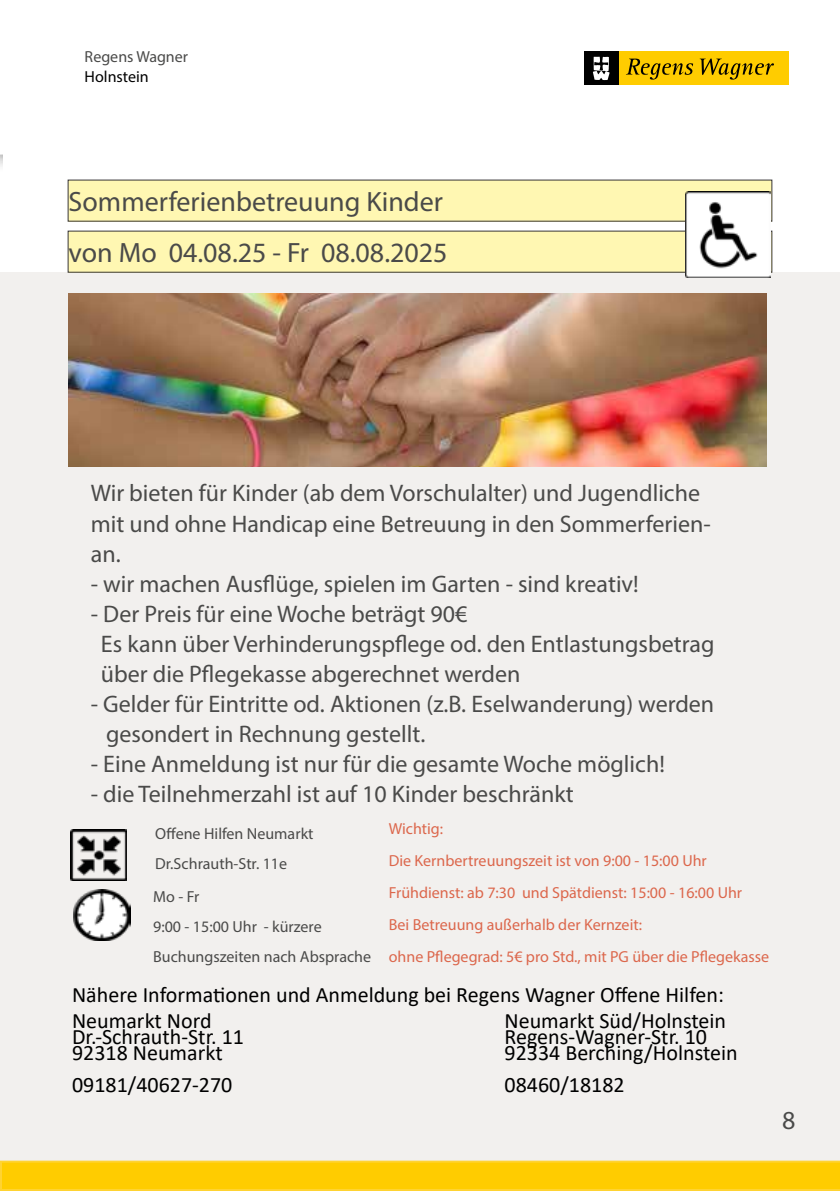
<style>
.page{position:relative;width:840px;height:1191px;background:#fff}
.page>*{position:absolute;margin:0;border:0;box-sizing:border-box;transform-origin:0 0}
.t1{font:28px/51px "Myriad Pro";color:#4a4a49}
.t2{font:26px "Myriad Pro";color:#4a4a49}
.t3{font:24px/30px "Myriad Pro";color:#4a4a49}
.t4{font:22px/26.4px "Calibri";color:#000}
.t5{font:16px/32px "Myriad Pro";color:#dc674c}
.t6{font:16px/30px "Myriad Pro";color:#4a4a49}
.t7{font:16px "Myriad Pro";color:#000}
</style>
<div class="page">
<div style="left:0;top:272px;width:839px;height:913px;background:#f2f0ee"></div>
<svg style="left:0;top:1160px;width:839px;height:31px;background:#fecd0b"></svg>
<div style="left:617px;top:51px;width:171px;height:34px;background:#fc0"></div>
<svg style="left:626px;top:59px;width:66px;height:21px"></svg>
<svg style="left:700px;top:59px;width:73px;height:21px"></svg>
<div style="left:583px;top:51px;width:35px;height:34px;background:#000"></div>
<svg style="left:593px;top:57px;width:16px;height:23px"></svg>
<img style="left:74px;top:889px;width:56px;height:51px">
<img style="left:71px;top:829px;width:55px;height:51px">
<div style="left:68px;top:180px;width:703px;height:41px;background:#fff7b2"></div>
<div style="left:68px;top:231px;width:703px;height:41px;background:#fff7b2"></div>
<div style="left:68px;top:231px;width:704px;height:42px;border:1px solid #393739"></div>
<img style="left:68px;top:293px;width:697px;height:173px">
<img style="left:685px;top:191px;width:85px;height:87px">
<p class="t6" style="left:85px;top:41px;width:105px">Regens Wagner</p>
<p class="t7" style="left:85px;top:67px;width:66px">Holnstein</p>
<p class="t1" style="left:69px;top:176px;width:380px">Sommerferienbetreuung Kinder von Mo 04.08.25 - Fr 08.08.2025</p>
<p class="t3" style="left:91px;top:478px;width:621px">Wir bieten für Kinder (ab dem Vorschulalter) und Jugendliche mit und ohne Handicap eine Betreuung in den Sommerferien&shy;an.</p>
<p class="t3" style="left:91px;top:568px;width:549px">- wir machen Ausflüge, spielen im Garten - sind kreativ!</p>
<p class="t3" style="left:101px;top:598px;width:614px;text-indent:-10px">- Der Preis für eine Woche beträgt 90€<br>Es kann über Verhinderungspflege od. den Entlastungsbetrag über die Pflegekasse abgerechnet werden</p>
<p class="t3" style="left:106px;top:688px;width:609px;text-indent:-15px">- Gelder für Eintritte od. Aktionen (z.B. Eselwanderung) werden gesondert in Rechnung gestellt.</p>
<p class="t3" style="left:91px;top:748px;width:575px">- Eine Anmeldung ist nur für die gesamte Woche möglich!</p>
<p class="t3" style="left:91px;top:778px;width:484px">- die Teilnehmerzahl ist auf 10 Kinder beschränkt</p>
<p class="t5" style="left:388px;top:812px;width:382px">Wichtig:<br>Die Kernbertreuungszeit ist von 9:00 - 15:00 Uhr Frühdienst: ab 7:30 und Spätdienst: 15:00 - 16:00 Uhr<br>Bei Betreuung außerhalb der Kernzeit:<br>ohne Pflegegrad: 5€ pro Std., mit PG über die Pflegekasse</p>
<p class="t6" style="left:155px;top:818px;width:160px">Offene Hilfen Neumarkt<br>Dr.Schrauth-Str. 11e</p>
<p class="t6" style="left:153px;top:881px;width:219px">Mo - Fr<br>9:00 - 15:00 Uhr - kürzere<br>Buchungszeiten nach Absprache</p>
<p class="t4" style="left:72px;top:980px;width:653px">Nähere Informationen und Anmeldung bei Regens Wagner Offene Hilfen:<br>Neumarkt Nord</p>
<p class="t4" style="left:504px;top:1007px;width:223px">Neumarkt Süd/Holnstein</p>
<p class="t4" style="left:72px;top:1023px;width:173px">Dr.-Schrauth-Str. 11</p>
<p class="t4" style="left:504px;top:1023px;width:204px">Regens-Wagner-Str. 10</p>
<p class="t4" style="left:72px;top:1039px;width:152px">92318 Neumarkt</p>
<p class="t4" style="left:504px;top:1039px;width:235px">92334 Berching/Holnstein</p>
<p class="t4" style="left:72px;top:1071px;width:162px">09181/40627-270</p>
<p class="t4" style="left:504px;top:1071px;width:122px">08460/18182</p>
<p class="t2" style="left:781px;top:1104px;width:15px">8</p>
</div>
